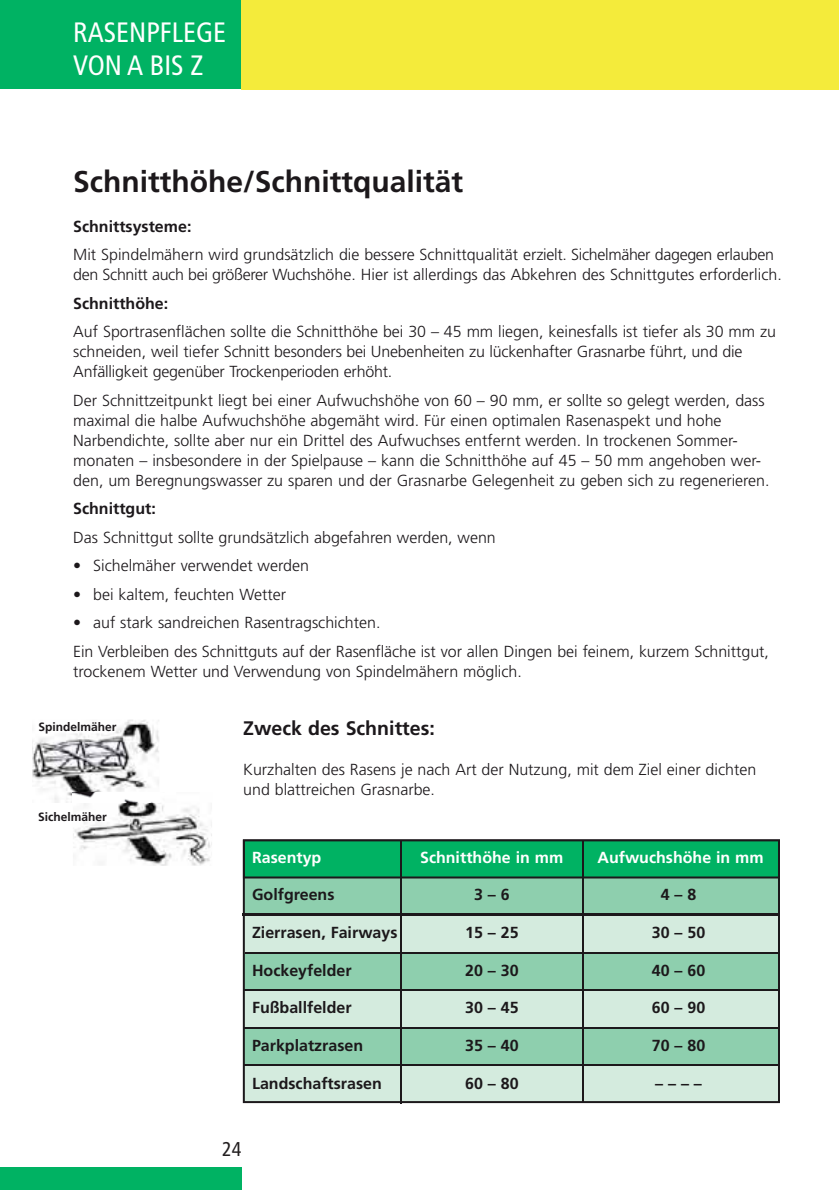
<style>
.page{position:relative;width:840px;height:1190px;background:#fff}
.page>*{position:absolute;margin:0;border:0;box-sizing:border-box;transform-origin:0 0}
.t1{font:700 30px "Frutiger LT Std";color:#1c181b}
.t2{font:condensed 28px/33.6px "Frutiger LT Std";color:#fff}
.t3{font:condensed 20px "Frutiger LT Std";color:#231f20}
.t4{font:700 19.6px "Frutiger LT Std";color:#1c181b}
.t5{font:300 16px/20px "Frutiger LT Std";color:#1c181b}
.t6{font:700 16px "Frutiger LT Std";color:#1c181b}
.t7{font:700 16px "Frutiger LT Std";color:#fff}
.t8{font:700 12px "Frutiger LT Std";color:#1c181b}
</style>
<div class="page">
<img style="left:32px;top:720px;width:127px;height:83px">
<img style="left:73px;top:803px;width:139px;height:63px">
<img style="left:73px;top:792px;width:86px;height:11px">
<svg style="left:243px;top:878px;width:537px;height:225px;background:#add8c2"></svg>
<svg style="left:243px;top:839px;width:537px;height:39px;background:#04a25c"></svg>
<hr style="left:400px;top:840px;width:2px;height:264px;background:#1c181b">
<hr style="left:245px;top:952px;width:534px;height:2px;background:#1c181b">
<hr style="left:243px;top:913px;width:536px;height:2px;background:#1c181b">
<hr style="left:244px;top:989px;width:535px;height:2px;background:#1c181b">
<hr style="left:244px;top:1027px;width:535px;height:2px;background:#1c181b">
<hr style="left:582px;top:841px;width:2px;height:261px;background:#1c181b">
<hr style="left:244px;top:1064px;width:535px;height:2px;background:#1c181b">
<div style="left:0;top:0;width:242px;height:89px;background:#00b263"></div>
<div style="left:0;top:1167px;width:241px;height:23px;background:#00b263"></div>
<div style="left:241px;top:0;width:598px;height:90px;background:#f4eb3b"></div>
<h2 class="t2" style="left:73px;top:16px;width:154px">RASENPFLEGE<br>VON A BIS Z</h2>
<h1 class="t1" style="left:73px;top:168px;width:392px">Schnitthöhe/Schnittqualität</h1>
<p class="t6" style="left:73px;top:219px;width:120px">Schnittsysteme:</p>
<p class="t5" style="left:73px;top:245px;width:710px">Mit Spindelmähern wird grundsätzlich die bessere Schnittqualität erzielt. Sichelmäher dagegen erlauben den Schnitt auch bei größerer Wuchshöhe. Hier ist allerdings das Abkehren des Schnittgutes erforderlich.</p>
<p class="t6" style="left:73px;top:296px;width:97px">Schnitthöhe:</p>
<p class="t5" style="left:73px;top:322px;width:704px">Auf Sportrasenflächen sollte die Schnitthöhe bei 30 – 45 mm liegen, keinesfalls ist tiefer als 30 mm zu schneiden, weil tiefer Schnitt besonders bei Unebenheiten zu lückenhafter Grasnarbe führt, und die<br>Anfälligkeit gegenüber Trockenperioden erhöht.</p>
<p class="t5" style="left:73px;top:391px;width:698px">Der Schnittzeitpunkt liegt bei einer Aufwuchshöhe von 60 – 90 mm, er sollte so gelegt werden, dass maximal die halbe Aufwuchshöhe abgemäht wird. Für einen optimalen Rasenaspekt und hohe Narbendichte, sollte aber nur ein Drittel des Aufwuchses entfernt werden. In trockenen Sommer&shy;monaten – insbesondere in der Spielpause – kann die Schnitthöhe auf 45 – 50 mm angehoben wer&shy;den, um Beregnungswasser zu sparen und der Grasnarbe Gelegenheit zu geben sich zu regenerieren.</p>
<p class="t6" style="left:73px;top:502px;width:84px">Schnittgut:</p>
<p class="t5" style="left:73px;top:528px;width:424px">Das Schnittgut sollte grundsätzlich abgefahren werden, wenn</p>
<p class="t5" style="left:93px;top:556px;width:217px">Sichelmäher verwendet werden</p>
<p class="t5" style="left:93px;top:585px;width:195px">bei kaltem, feuchten Wetter</p>
<p class="t5" style="left:93px;top:614px;width:289px">auf stark sandreichen Rasentragschichten.</p>
<p class="t5" style="left:73px;top:642px;width:697px">Ein Verbleiben des Schnittguts auf der Rasenfläche ist vor allen Dingen bei feinem, kurzem Schnittgut,</p>
<p class="t5" style="left:73px;top:662px;width:450px">trockenem Wetter und Verwendung von Spindelmähern möglich.</p>
<p class="t4" style="left:243px;top:719px;width:193px">Zweck des Schnittes:</p>
<p class="t5" style="left:243px;top:760px;width:515px">Kurzhalten des Rasens je nach Art der Nutzung, mit dem Ziel einer dichten und blattreichen Grasnarbe.</p>
<p class="t8" style="left:39px;top:722px;width:80px">Spindelmäher</p>
<p class="t8" style="left:38px;top:811px;width:70px">Sichelmäher</p>
<p class="t7" style="left:252px;top:850px;width:71px">Rasentyp</p>
<p class="t7" style="left:420px;top:850px;width:145px">Schnitthöhe in mm</p>
<p class="t7" style="left:598px;top:850px;width:168px">Aufwuchshöhe in mm</p>
<p class="t6" style="left:252px;top:888px;width:84px">Golfgreens</p>
<p class="t6" style="left:474px;top:888px;width:37px">3 – 6</p>
<p class="t6" style="left:661px;top:888px;width:37px">4 – 8</p>
<p class="t6" style="left:252px;top:926px;width:147px">Zierrasen, Fairways</p>
<p class="t6" style="left:465px;top:926px;width:55px">15 – 25</p>
<p class="t6" style="left:652px;top:926px;width:55px">30 – 50</p>
<p class="t6" style="left:252px;top:963px;width:101px">Hockeyfelder</p>
<p class="t6" style="left:465px;top:963px;width:55px">20 – 30</p>
<p class="t6" style="left:652px;top:963px;width:55px">40 – 60</p>
<p class="t6" style="left:252px;top:1001px;width:101px">Fußballfelder</p>
<p class="t6" style="left:465px;top:1001px;width:55px">30 – 45</p>
<p class="t6" style="left:652px;top:1001px;width:55px">60 – 90</p>
<p class="t6" style="left:252px;top:1039px;width:113px">Parkplatzrasen</p>
<p class="t6" style="left:465px;top:1039px;width:55px">35 – 40</p>
<p class="t6" style="left:652px;top:1039px;width:55px">70 – 80</p>
<p class="t6" style="left:252px;top:1076px;width:131px">Landschaftsrasen</p>
<p class="t6" style="left:465px;top:1076px;width:55px">60 – 80</p>
<p class="t6" style="left:655px;top:1076px;width:48px">– – – –</p>
<p class="t3" style="left:222px;top:1140px;width:21px">24</p>
</div>
